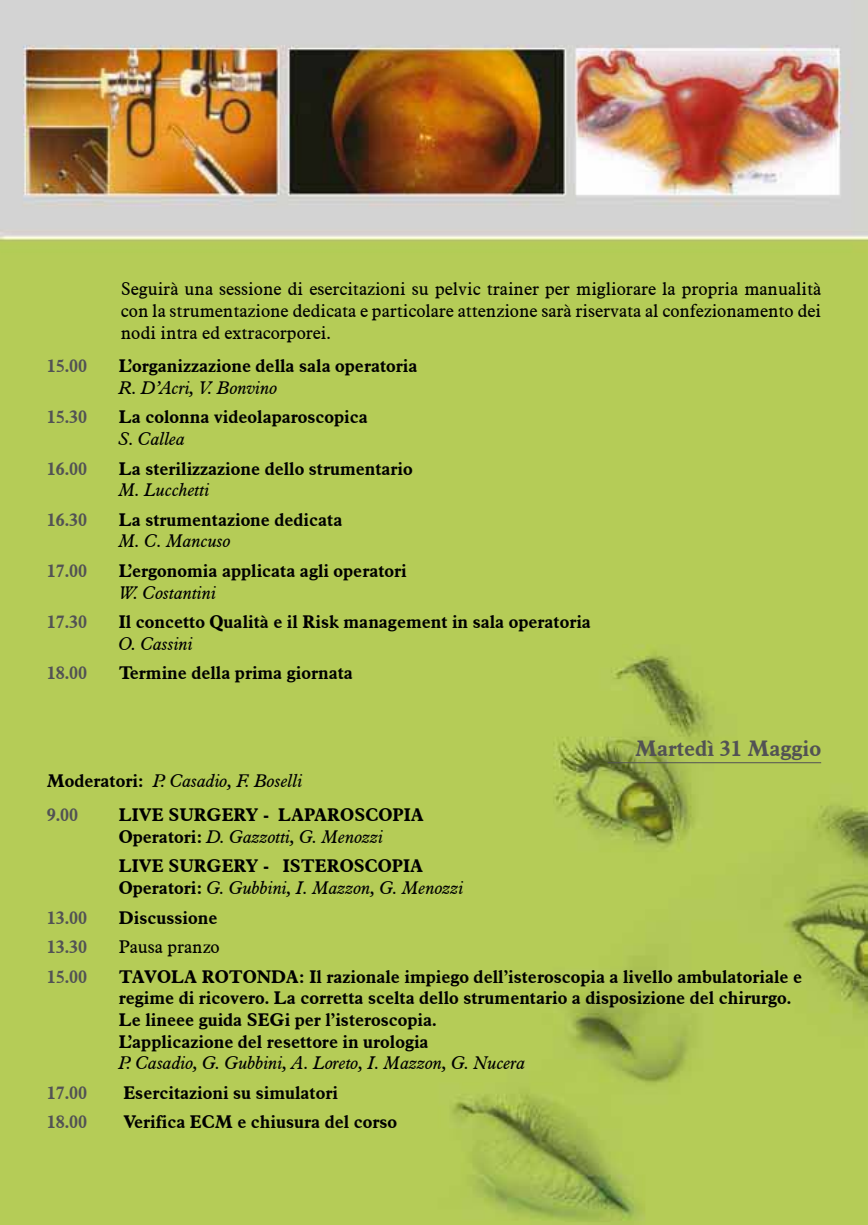
<style>
.page{position:relative;width:868px;height:1225px;background:#fff}
.page>*{position:absolute;margin:0;border:0;box-sizing:border-box;transform-origin:0 0}
.t1{font:700 22px "Aldine 721 BT";color:#525254}
.t2{font:700 18px/21.6px "Aldine 721 BT";color:#000}
.t3{font:18px/21.6px "Aldine 721 BT";color:#000;text-align:justify}
.t4{font:italic 18px/33.6px "Aldine 721 BT";color:#000}
.t5{font:700 18px "Aldine 721 BT";color:#525254}
.s1{font-weight:700;font-style:normal}
.s2{font-weight:700;font-style:normal;color:#525254}
.s3{font-weight:400;font-style:italic}
</style>
<div class="page">
<img style="left:0;top:0;width:867px;height:1224px">
<hr style="left:607px;top:762px;width:214px;height:1px;background:#525254">
<p class="t3" style="left:121px;top:278px;width:701px">Seguirà una sessione di esercitazioni su pelvic trainer per migliorare la propria manualità con la strumentazione dedicata e particolare attenzione sarà riservata al confezionamento dei nodi intra ed extracorporei.</p>
<p class="t5" style="left:47px;top:355px;width:42px">15.00</p>
<p class="t2" style="left:119px;top:355px;width:300px">L’organizzazione della sala operatoria</p>
<p class="t4" style="left:119px;top:370px;width:160px">R. D’Acri, V. Bonvino</p>
<p class="t5" style="left:47px;top:406px;width:42px">15.30</p>
<p class="t2" style="left:119px;top:406px;width:250px">La colonna videolaparoscopica</p>
<p class="t4" style="left:119px;top:422px;width:68px">S. Callea</p>
<p class="t5" style="left:47px;top:457px;width:42px">16.00</p>
<p class="t2" style="left:119px;top:457px;width:295px">La sterilizzazione dello strumentario</p>
<p class="t4" style="left:119px;top:473px;width:92px">M. Lucchetti</p>
<p class="t5" style="left:47px;top:508px;width:42px">16.30</p>
<p class="t2" style="left:119px;top:508px;width:225px">La strumentazione dedicata</p>
<p class="t4" style="left:119px;top:524px;width:114px">M. C. Mancuso</p>
<p class="t5" style="left:47px;top:559px;width:42px">17.00</p>
<p class="t2" style="left:119px;top:559px;width:289px">L’ergonomia applicata agli operatori</p>
<p class="t4" style="left:119px;top:575px;width:99px">W. Costantini</p>
<p class="t5" style="left:47px;top:611px;width:42px">17.30</p>
<p class="t2" style="left:119px;top:611px;width:473px">Il concetto Qualità e il Risk management in sala operatoria</p>
<p class="t4" style="left:119px;top:626px;width:76px">O. Cassini</p>
<p class="t5" style="left:47px;top:662px;width:42px">18.00</p>
<p class="t2" style="left:119px;top:662px;width:235px">Termine della prima giornata</p>
<p class="t4" style="left:47px;top:764px;width:257px"><span class="s1">Moderatori:</span> P. Casadio, F. Boselli<br><span class="s2">9.00</span></p>
<p class="t2" style="left:119px;top:803px;width:306px">LIVE SURGERY - LAPAROSCOPIA<br>Operatori: <span class="s3">D. Gazzotti, G. Menozzi</span></p>
<p class="t2" style="left:119px;top:855px;width:346px">LIVE SURGERY - ISTEROSCOPIA<br>Operatori: <span class="s3">G. Gubbini, I. Mazzon, G. Menozzi</span></p>
<p class="t1" style="left:635px;top:735px;width:187px">Martedì 31 Maggio</p>
<p class="t5" style="left:47px;top:906px;width:42px">13.00</p>
<p class="t2" style="left:119px;top:906px;width:100px">Discussione</p>
<p class="t5" style="left:47px;top:935px;width:42px">13.30</p>
<p class="t3" style="left:119px;top:935px;width:102px">Pausa pranzo</p>
<p class="t5" style="left:47px;top:965px;width:42px">15.00</p>
<p class="t2" style="left:119px;top:965px;width:684px">TAVOLA ROTONDA: Il razionale impiego dell’isteroscopia a livello ambulatoriale e regime di ricovero. La corretta scelta dello strumentario a disposizione del chirurgo.<br>Le lineee guida SEGi per l’isteroscopia.<br>L’applicazione del resettore in urologia</p>
<p class="t4" style="left:119px;top:1045px;width:408px">P. Casadio, G. Gubbini, A. Loreto, I. Mazzon, G. Nucera</p>
<p class="t5" style="left:47px;top:1081px;width:42px">17.00</p>
<p class="t2" style="left:123px;top:1081px;width:216px">Esercitazioni su simulatori</p>
<p class="t5" style="left:47px;top:1111px;width:42px">18.00</p>
<p class="t2" style="left:123px;top:1111px;width:275px">Verifica ECM e chiusura del corso</p>
</div>
